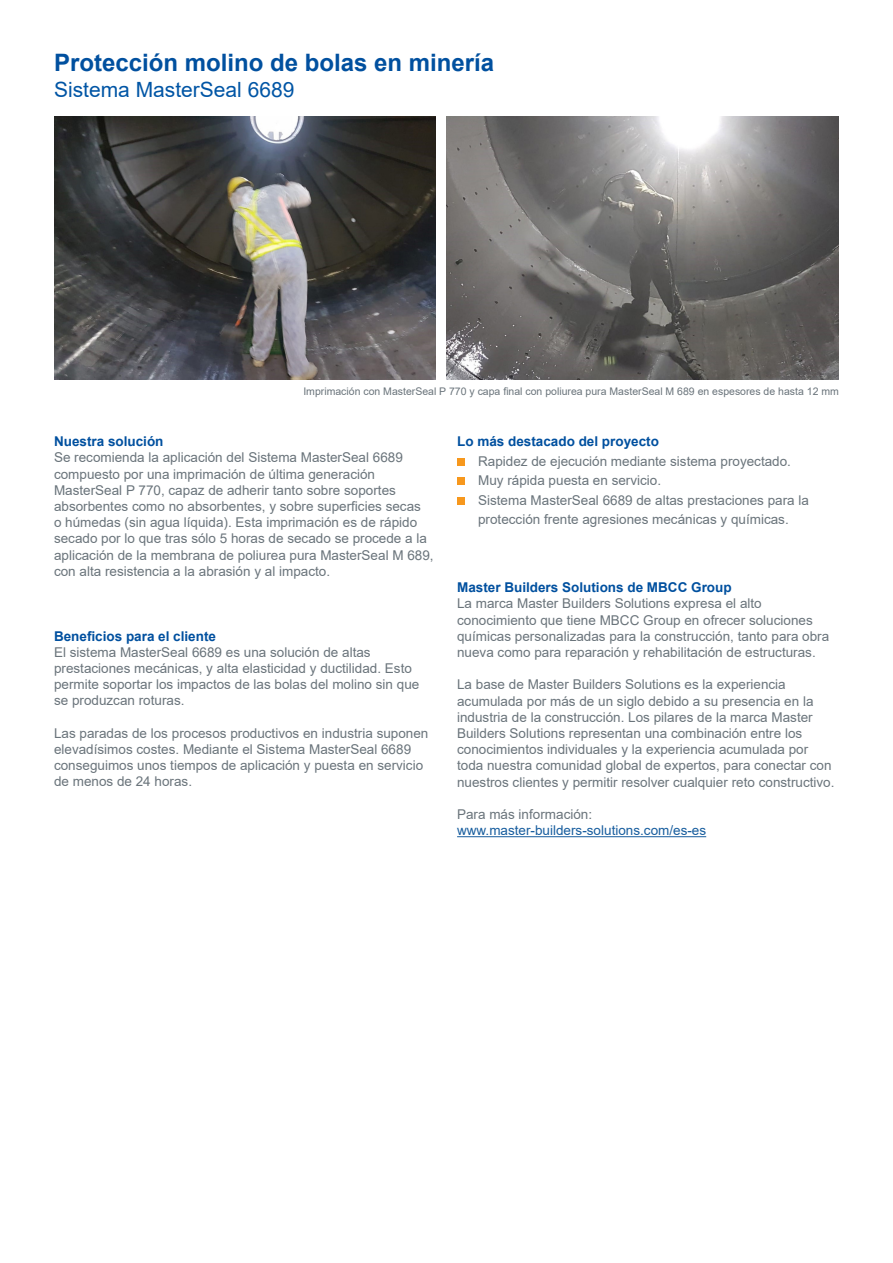
<style>
.page{position:relative;width:893px;height:1263px;background:#fff}
.page>*{position:absolute;margin:0;border:0;box-sizing:border-box;transform-origin:0 0}
.titular{font:700 24px "Arial";color:#01509f}
.subtitular{font:21px "Arial";color:#0155a5}
.tabulacio{font:13.5px/16.2px "Arial";color:#6a747b}
.Apartats{font:700 13.5px "Arial";color:#01509f}
.t1{font:13.5px "Arial";color:#175d9e}
.peu_de_foto{font:10.5px "Arial";color:#6a747b}
</style>
<div class="page">
<img style="left:54px;top:117px;width:382px;height:263px">
<img style="left:446px;top:117px;width:393px;height:263px">
<hr style="left:457px;top:836px;width:249px;height:1px;background:#175d9e">
<div style="left:457px;top:458px;width:8px;height:8px;background:#f7981d"></div>
<div style="left:457px;top:477px;width:8px;height:8px;background:#f7981d"></div>
<div style="left:457px;top:497px;width:8px;height:8px;background:#f7981d"></div>
<p class="titular" style="left:54px;top:46px;width:442px">Protección molino de bolas en minería</p>
<p class="subtitular" style="left:54px;top:75px;width:242px">Sistema MasterSeal 6689</p>
<p class="peu_de_foto" style="left:303px;top:384px;width:537px">Imprimación con MasterSeal P 770 y capa final con poliurea pura MasterSeal M 689 en espesores de hasta 12 mm</p>
<p class="Apartats" style="left:54px;top:432px;width:111px">Nuestra solución</p>
<p class="tabulacio" style="left:54px;top:449px;width:381px">Se recomienda la aplicación del Sistema MasterSeal 6689 compuesto por una imprimación de última generación MasterSeal P 770, capaz de adherir tanto sobre soportes absorbentes como no absorbentes, y sobre superficies secas<br>o húmedas (sin agua líquida). Esta imprimación es de rápido secado por lo que tras sólo 5 horas de secado se procede a la aplicación de la membrana de poliurea pura MasterSeal M 689, con alta resistencia a la abrasión y al impacto.</p>
<p class="Apartats" style="left:54px;top:626px;width:164px">Beneficios para el cliente</p>
<p class="tabulacio" style="left:54px;top:644px;width:367px">El sistema MasterSeal 6689 es una solución de altas prestaciones mecánicas, y alta elasticidad y ductilidad. Esto permite soportar los impactos de las bolas del molino sin que se produzcan roturas.</p>
<p class="tabulacio" style="left:54px;top:725px;width:376px">Las paradas de los procesos productivos en industria suponen elevadísimos costes. Mediante el Sistema MasterSeal 6689 conseguimos unos tiempos de aplicación y puesta en servicio de menos de 24 horas.</p>
<p class="Apartats" style="left:457px;top:432px;width:203px">Lo más destacado del proyecto</p>
<p class="tabulacio" style="left:478px;top:453px;width:314px">Rapidez de ejecución mediante sistema proyectado.</p>
<p class="tabulacio" style="left:478px;top:472px;width:185px">Muy rápida puesta en servicio.</p>
<p class="tabulacio" style="left:478px;top:490px;width:332px;line-height:19.5px">Sistema MasterSeal 6689 de altas prestaciones para la protección frente agresiones mecánicas y químicas.</p>
<p class="Apartats" style="left:457px;top:578px;width:276px">Master Builders Solutions de MBCC Group</p>
<p class="tabulacio" style="left:457px;top:595px;width:374px">La marca Master Builders Solutions expresa el alto conocimiento que tiene MBCC Group en ofrecer soluciones químicas personalizadas para la construcción, tanto para obra nueva como para reparación y rehabilitación de estructuras.</p>
<p class="tabulacio" style="left:457px;top:676px;width:379px">La base de Master Builders Solutions es la experiencia acumulada por más de un siglo debido a su presencia en la industria de la construcción. Los pilares de la marca Master Builders Solutions representan una combinación entre los conocimientos individuales y la experiencia acumulada por toda nuestra comunidad global de expertos, para conectar con nuestros clientes y permitir resolver cualquier reto constructivo.</p>
<p class="tabulacio" style="left:457px;top:806px;width:137px">Para más información:</p>
<p class="t1" style="left:457px;top:821px;width:251px">www.master-builders-solutions.com/es-es</p>
</div>
